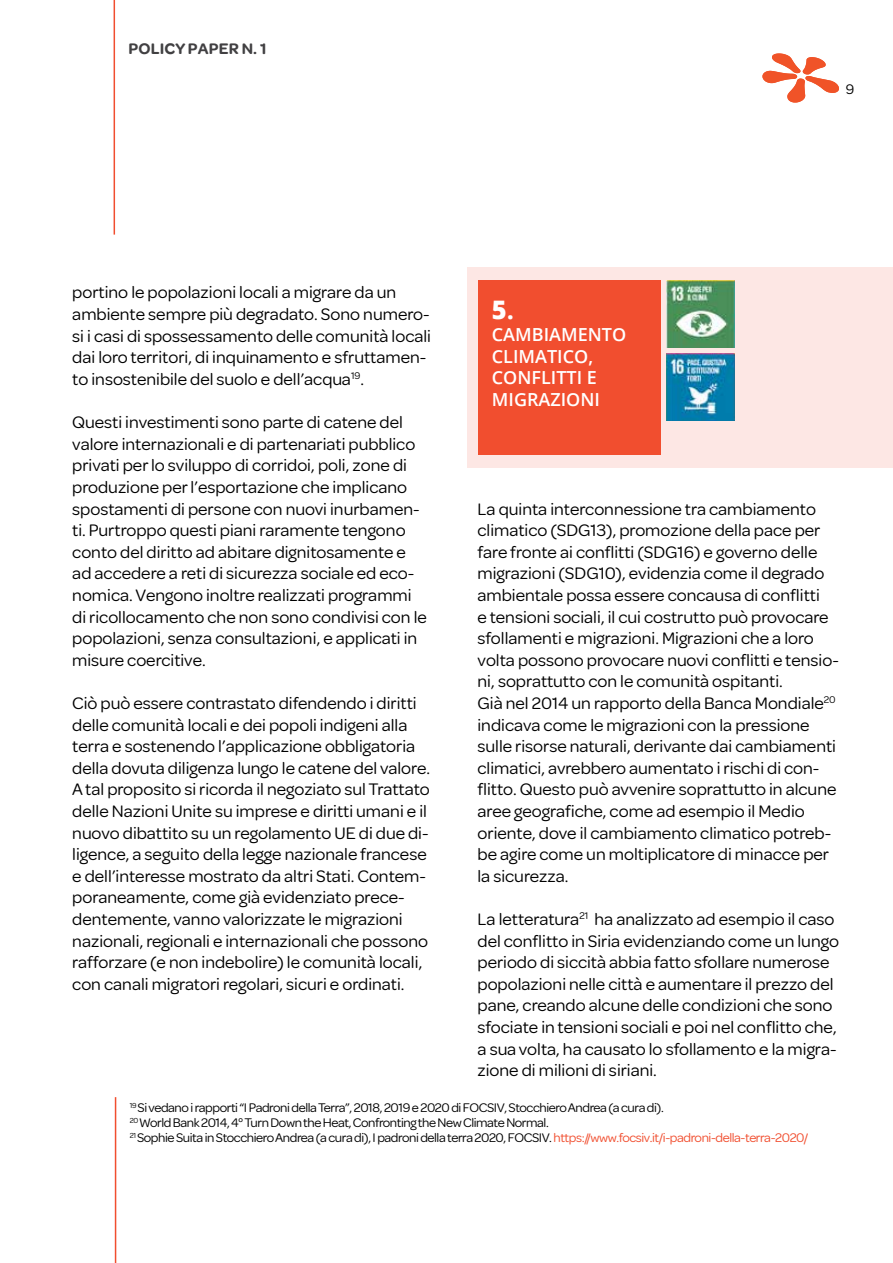
<style>
.page{position:relative;width:893px;height:1263px;background:#fff}
.page>*{position:absolute;margin:0;border:0;box-sizing:border-box;transform-origin:0 0}
.t1{font:800 25.5px "Open Sans";color:#fff}
.t2{font:18px/21.6px "Omnes";color:#000}
.t3{font:600 18px/21.6px "Open Sans";color:#fff}
.t4{font:600 16.5px "Omnes";letter-spacing:.01em;color:#414042}
.t5{font:15px "Omnes";color:#000}
.t6{font:13.5px/15px "Omnes";letter-spacing:-.03em;color:#000}
.s1{font-weight:700}
.s2{color:#f14e2f}
</style>
<div class="page">
<div style="left:468px;top:267px;width:425px;height:201px;background:#fde7e4"></div>
<svg style="left:762px;top:53px;width:77px;height:50px"></svg>
<hr style="left:115px;top:1097px;width:1px;height:166px;background:#f14e2f">
<hr style="left:114px;top:0;width:1px;height:235px;background:#f14e2f">
<div style="left:479px;top:281px;width:182px;height:174px;background:#f14e2f"></div>
<img style="left:666px;top:281px;width:69px;height:67px">
<img style="left:666px;top:354px;width:69px;height:67px">
<p class="t4" style="left:129px;top:37px;width:139px">POLICY PAPER N. 1</p>
<p class="t5" style="left:846px;top:79px;width:10px">9</p>
<p class="t2" style="left:72px;top:281px;width:360px">portino le popolazioni locali a migrare da un ambiente sempre più degradato. Sono numero&shy;si i casi di spossessamento delle comunità locali dai loro territori, di inquinamento e sfruttamen&shy;to insostenibile del suolo e dell’acqua<sup>19</sup>.</p>
<p class="t2" style="left:72px;top:410px;width:356px">Questi investimenti sono parte di catene del valore internazionali e di partenariati pubblico privati per lo sviluppo di corridoi, poli, zone di produzione per l’esportazione che implicano spostamenti di persone con nuovi inurbamen&shy;ti. Purtroppo questi piani raramente tengono conto del diritto ad abitare dignitosamente e ad accedere a reti di sicurezza sociale ed eco&shy;nomica. Vengono inoltre realizzati programmi di ricollocamento che non sono condivisi con le popolazioni, senza consultazioni, e applicati in misure coercitive.</p>
<p class="t2" style="left:72px;top:691px;width:359px">Ciò può essere contrastato difendendo i diritti delle comunità locali e dei popoli indigeni alla terra e sostenendo l’applicazione obbligatoria della dovuta diligenza lungo le catene del valore.<br>A tal proposito si ricorda il negoziato sul Trattato delle Nazioni Unite su imprese e diritti umani e il nuovo dibattito su un regolamento UE di due di&shy;ligence, a seguito della legge nazionale francese e dell’interesse mostrato da altri Stati. Contem&shy;poraneamente, come già evidenziato prece&shy;dentemente, vanno valorizzate le migrazioni nazionali, regionali e internazionali che possono rafforzare (e non indebolire) le comunità locali, con canali migratori regolari, sicuri e ordinati.</p>
<h1 class="t1" style="left:492px;top:291px;width:24px">5<span class="s1">.</span></h1>
<p class="t3" style="left:492px;top:323px;width:136px">CAMBIAMENTO<br>CLIMATICO,<br>CONFLITTI E<br>MIGRAZIONI</p>
<p class="t2" style="left:477px;top:497px;width:363px">La quinta interconnessione tra cambiamento climatico (SDG13), promozione della pace per fare fronte ai conflitti (SDG16) e governo delle migrazioni (SDG10), evidenzia come il degrado ambientale possa essere concausa di conflitti<br>e tensioni sociali, il cui costrutto può provocare sfollamenti e migrazioni. Migrazioni che a loro volta possono provocare nuovi conflitti e tensio&shy;ni, soprattutto con le comunità ospitanti.<br>Già nel 2014 un rapporto della Banca Mondiale<sup>20 </sup>indicava come le migrazioni con la pressione sulle risorse naturali, derivante dai cambiamenti climatici, avrebbero aumentato i rischi di con&shy;flitto. Questo può avvenire soprattutto in alcune aree geografiche, come ad esempio il Medio oriente, dove il cambiamento climatico potreb&shy;be agire come un moltiplicatore di minacce per la sicurezza.</p>
<p class="t2" style="left:477px;top:907px;width:363px">La letteratura<sup>21</sup> ha analizzato ad esempio il caso del conflitto in Siria evidenziando come un lungo periodo di siccità abbia fatto sfollare numerose popolazioni nelle città e aumentare il prezzo del pane, creando alcune delle condizioni che sono sfociate in tensioni sociali e poi nel conflitto che, a sua volta, ha causato lo sfollamento e la migra&shy;zione di milioni di siriani.</p>
<p class="t6" style="left:130px;top:1099px;width:680px"><sup>19</sup> Si vedano i rapporti “I Padroni della Terra”, 2018, 2019 e 2020 di FOCSIV, Stocchiero Andrea (a cura di).<br><sup>20</sup> World Bank 2014, 4° Turn Down the Heat, Confronting the New Climate Normal.<br><sup>21</sup> Sophie Suita in Stocchiero Andrea (a cura di), I padroni della terra 2020, FOCSIV. <span class="s2">https://www.focsiv.it/i-padroni-della-terra-2020/</span></p>
</div>
